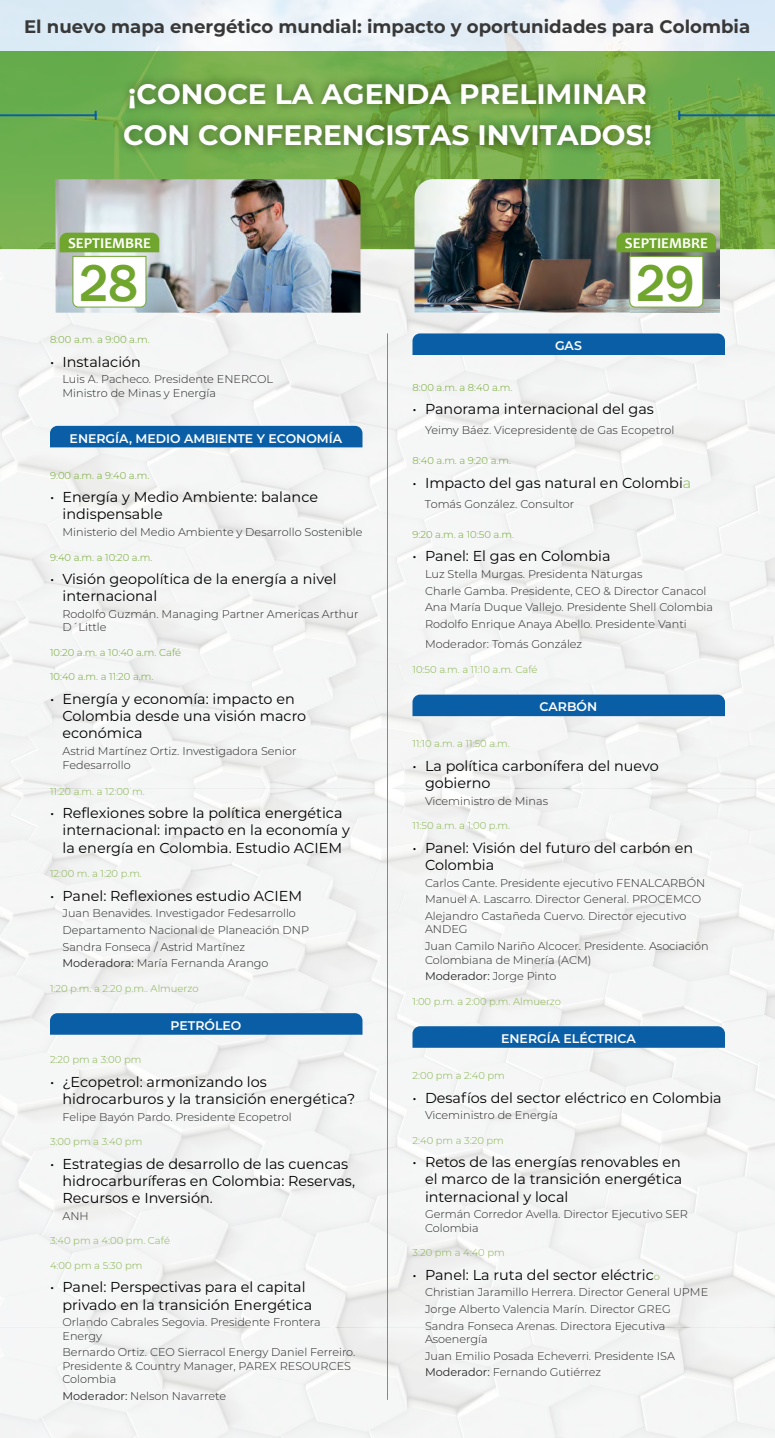
<style>
.page{position:relative;width:775px;height:1438px;background:#fff}
.page>*{position:absolute;margin:0;border:0;box-sizing:border-box;transform-origin:0 0}
.t1{font:500 52.88px "Franklin Gothic";color:#70a52e;scale:.94 1}
.t2{font:700 28.19px/41.3px "Montserrat";color:#fff}
.t3{font:700 18.12px "Montserrat";color:#383838}
.t4{font:700 15.06px "Candara";color:#fff}
.t5{font:14.38px/17.2px "Montserrat";color:#000}
.t6{font:600 12.5px "Montserrat";color:#fff}
.t7{font:300 11.25px/13.5px "Montserrat";color:#262626}
.t8{font:11.25px "Montserrat";color:#262626}
.t9{font:300 10px "Montserrat";color:#86b34d}
.t10{font:300 10px "Montserrat";color:#70a62e}
.s1{font-weight:400}
.s2{font-weight:300;color:#86b34d}
.s3{font-weight:300}
.s4{font-weight:300;font-size:10px;color:#86b34d}
</style>
<div class="page">
<img style="left:0;top:0;width:775px;height:1438px">
<svg style="left:0;top:51px;width:775px;height:198px;background:#70ab49"></svg>
<svg style="left:0;top:110px;width:97px;height:10px"></svg>
<svg style="left:678px;top:110px;width:97px;height:10px"></svg>
<img style="left:109px;top:66px;width:557px;height:101px">
<img style="left:414px;top:179px;width:216px;height:133px">
<img style="left:630px;top:179px;width:89px;height:133px">
<img style="left:56px;top:179px;width:305px;height:134px">
<svg style="left:60px;top:233px;width:99px;height:75px"></svg>
<svg style="left:617px;top:233px;width:99px;height:75px"></svg>
<div style="left:50px;top:426px;width:312px;height:21px;background:#0a5ea6"></div>
<div style="left:412px;top:333px;width:313px;height:22px;background:#0a5ea6"></div>
<div style="left:412px;top:694px;width:313px;height:22px;background:#0a5ea6"></div>
<div style="left:412px;top:1026px;width:313px;height:21px;background:#0a5ea6"></div>
<div style="left:50px;top:1013px;width:312px;height:21px;background:#0a5ea6"></div>
<hr style="left:387px;top:333px;width:1px;height:1066px;background:#70a62e">
<p class="t3" style="left:24px;top:13px;width:728px">El nuevo mapa energético mundial: impacto y oportunidades para Colombia</p>
<p class="t2" style="left:123px;top:72px;width:530px">¡CONOCE LA AGENDA PRELIMINAR<br>CON CONFERENCISTAS INVITADOS!</p>
<p class="t4" style="left:68px;top:234px;width:85px">SEPTIEMBRE</p>
<p class="t1" style="left:79px;top:250px;width:64px">28</p>
<p class="t10" style="left:50px;top:333px;width:101px">8:00 a.m. a 9:00 a.m.</p>
<p class="t5" style="left:50px;top:352px;width:93px">• Instalación</p>
<p class="t7" style="left:62px;top:372px;width:212px">Luis A. Pacheco. Presidente ENERCOL</p>
<p class="t7" style="left:62px;top:386px;width:155px">Ministro de Minas y Energía</p>
<p class="t6" style="left:70px;top:429px;width:274px">ENERGÍA, MEDIO AMBIENTE Y ECONOMÍA</p>
<p class="t10" style="left:50px;top:468px;width:101px">9:00 a.m. a 9:40 a.m.</p>
<p class="t5" style="left:62px;top:488px;width:257px;text-indent:-12px">• Energía y Medio Ambiente: balance indispensable</p>
<p class="t7" style="left:62px;top:525px;width:301px">Ministerio del Medio Ambiente y Desarrollo Sostenible</p>
<p class="t10" style="left:50px;top:550px;width:104px">9:40 a.m. a 10:20 a.m.</p>
<p class="t5" style="left:62px;top:570px;width:276px;text-indent:-12px">• Visión geopolítica de la energía a nivel internacional</p>
<p class="t7" style="left:62px;top:607px;width:298px">Rodolfo Guzmán. Managing Partner Americas Arthur<br>D´Little</p>
<p class="t10" style="left:50px;top:645px;width:133px">10:20 a.m. a 10:40 a.m. Café</p>
<p class="t10" style="left:50px;top:670px;width:105px">10:40 a.m. a 11:20 a.m.</p>
<p class="t5" style="left:62px;top:689px;width:245px;text-indent:-12px">• Energía y economía: impacto en<br>Colombia desde una visión macro económica</p>
<p class="t7" style="left:62px;top:744px;width:235px">Astrid Martínez Ortiz. Investigadora Senior<br>Fedesarrollo</p>
<p class="t9" style="left:50px;top:784px;width:96px">11:20 a.m. a 12:00 m.</p>
<p class="t5" style="left:62px;top:804px;width:289px;text-indent:-12px">• Reflexiones sobre la política energética internacional: impacto en la economía y la energía en Colombia. Estudio ACIEM</p>
<p class="t9" style="left:50px;top:866px;width:93px">12:00 m. a 1:20 p.m.</p>
<p class="t5" style="left:50px;top:886px;width:254px">• Panel: Reflexiones estudio ACIEM</p>
<p class="t7" style="left:62px;top:906px;width:235px">Juan Benavides. Investigador Fedesarrollo</p>
<p class="t7" style="left:62px;top:922px;width:248px">Departamento Nacional de Planeación DNP</p>
<p class="t7" style="left:62px;top:939px;width:184px">Sandra Fonseca / Astrid Martínez</p>
<p class="t7" style="left:62px;top:956px;width:208px"><span class="s1">Moderadora:</span> María Fernanda Arango</p>
<p class="t9" style="left:50px;top:981px;width:150px">1:20 p.m. a 2:20 p.m.. Almuerzo</p>
<p class="t6" style="left:171px;top:1016px;width:72px">PETRÓLEO</p>
<p class="t9" style="left:50px;top:1052px;width:93px">2:20 pm a 3:00 pm</p>
<p class="t5" style="left:62px;top:1072px;width:294px;text-indent:-12px">• ¿Ecopetrol: armonizando los hidrocarburos y la transición energética?</p>
<p class="t7" style="left:62px;top:1109px;width:231px">Felipe Bayón Pardo. Presidente Ecopetrol</p>
<p class="t9" style="left:50px;top:1134px;width:94px">3:00 pm a 3:40 pm</p>
<p class="t5" style="left:62px;top:1154px;width:294px;text-indent:-12px">• Estrategias de desarrollo de las cuencas hidrocarburíferas en Colombia: Reservas,<br>Recursos e Inversión.</p>
<p class="t7" style="left:62px;top:1208px;width:28px">ANH</p>
<p class="t9" style="left:50px;top:1233px;width:121px">3:40 pm a 4:00 pm. Café</p>
<p class="t9" style="left:50px;top:1258px;width:94px">4:00 pm a 5:30 pm</p>
<p class="t5" style="left:62px;top:1278px;width:251px;text-indent:-12px">• Panel: Perspectivas para el capital privado en la transición Energética</p>
<p class="t7" style="left:62px;top:1315px;width:260px">Orlando Cabrales Segovia. Presidente Frontera<br>Energy</p>
<p class="t7" style="left:62px;top:1345px;width:294px">Bernardo Ortiz. CEO Sierracol Energy Daniel Ferreiro.<br>Presidente &amp; Country Manager, PAREX RESOURCES<br>Colombia</p>
<p class="t7" style="left:62px;top:1388px;width:165px"><span class="s1">Moderador:</span> Nelson Navarrete</p>
<p class="t6" style="left:555px;top:337px;width:28px">GAS</p>
<p class="t4" style="left:625px;top:234px;width:85px">SEPTIEMBRE</p>
<p class="t1" style="left:636px;top:250px;width:64px">29</p>
<p class="t10" style="left:412px;top:380px;width:101px">8:00 a.m. a 8:40 a.m.</p>
<p class="t5" style="left:412px;top:400px;width:243px">• Panorama internacional del gas</p>
<p class="t7" style="left:425px;top:423px;width:251px">Yeimy Báez. Vicepresidente de Gas Ecopetrol</p>
<p class="t10" style="left:412px;top:454px;width:100px">8:40 a.m. a 9:20 a.m.</p>
<p class="t5" style="left:412px;top:473px;width:280px">• Impacto del gas natural en Colombi<span class="s2">a</span></p>
<p class="t7" style="left:425px;top:497px;width:151px">Tomás González. Consultor</p>
<p class="t10" style="left:412px;top:527px;width:103px">9:20 a.m. a 10:50 a.m.</p>
<p class="t5" style="left:412px;top:547px;width:200px">• Panel: El gas en Colombia</p>
<p class="t7" style="left:425px;top:567px;width:219px">Luz Stella Murgas. Presidenta Naturgas</p>
<p class="t7" style="left:425px;top:583px;width:283px">Charle Gamba. Presidente, CEO &amp; Director Canacol</p>
<p class="t7" style="left:425px;top:600px;width:290px">Ana María Duque Vallejo. Presidente Shell Colombia</p>
<p class="t7" style="left:425px;top:617px;width:263px">Rodolfo Enrique Anaya Abello. Presidente Vanti</p>
<p class="t7" style="left:425px;top:637px;width:159px">Moderador: Tomás González</p>
<p class="t9" style="left:412px;top:662px;width:127px">10:50 a.m. a 11:10 a.m. Café</p>
<p class="t6" style="left:540px;top:698px;width:59px">CARBÓN</p>
<p class="t9" style="left:412px;top:737px;width:99px">11:10 a.m. a 11:50 a.m.</p>
<p class="t5" style="left:425px;top:756px;width:235px;text-indent:-12px">• La política carbonífera del nuevo gobierno</p>
<p class="t7" style="left:425px;top:793px;width:125px">Viceministro de Minas</p>
<p class="t9" style="left:412px;top:819px;width:99px">11:50 a.m. a 1:00 p.m.</p>
<p class="t5" style="left:425px;top:838px;width:270px;text-indent:-12px">• Panel: Visión del futuro del carbón en<br>Colombia</p>
<p class="t7" style="left:425px;top:875px;width:282px">Carlos Cante. Presidente ejecutivo FENALCARBÓN</p>
<p class="t7" style="left:425px;top:892px;width:278px">Manuel A. Lascarro. Director General. PROCEMCO</p>
<p class="t7" style="left:425px;top:909px;width:263px">Alejandro Castañeda Cuervo. Director ejecutivo<br>ANDEG</p>
<p class="t7" style="left:425px;top:939px;width:285px">Juan Camilo Nariño Alcocer. Presidente. Asociación<br>Colombiana de Minería (ACM)</p>
<p class="t8" style="left:425px;top:968px;width:133px">Moderador: <span class="s3">Jorge Pinto</span></p>
<p class="t9" style="left:412px;top:994px;width:150px">1:00 p.m. a 2:00 p.m. Almuerzo</p>
<p class="t6" style="left:501px;top:1029px;width:136px">ENERGÍA ELÉCTRICA</p>
<p class="t9" style="left:412px;top:1068px;width:94px">2:00 pm a 2:40 pm</p>
<p class="t5" style="left:412px;top:1088px;width:311px">• Desafíos del sector eléctrico en Colombia</p>
<p class="t7" style="left:425px;top:1108px;width:135px">Viceministro de Energía</p>
<p class="t9" style="left:412px;top:1133px;width:93px">2:40 pm a 3:20 pm</p>
<p class="t5" style="left:425px;top:1153px;width:259px;text-align:justify;text-indent:-12px">• Retos de las energías renovables en el marco de la transición energética internacional y local</p>
<p class="t7" style="left:425px;top:1207px;width:265px">Germán Corredor Avella. Director Ejecutivo SER<br>Colombia</p>
<p class="t9" style="left:412px;top:1246px;width:94px">3:20 pm a 4:40 pm</p>
<p class="t5" style="left:412px;top:1265px;width:249px">• Panel: La ruta del sector eléctric<span class="s4">o</span></p>
<p class="t7" style="left:425px;top:1285px;width:285px">Christian Jaramillo Herrera. Director General UPME</p>
<p class="t7" style="left:425px;top:1302px;width:247px">Jorge Alberto Valencia Marín. Director GREG</p>
<p class="t7" style="left:425px;top:1318px;width:242px">Sandra Fonseca Arenas. Directora Ejecutiva<br>Asoenergía</p>
<p class="t7" style="left:425px;top:1348px;width:251px">Juan Emilio Posada Echeverri. Presidente ISA</p>
<p class="t7" style="left:425px;top:1365px;width:178px"><span class="s1">Moderador:</span> Fernando Gutiérrez</p>
</div>
